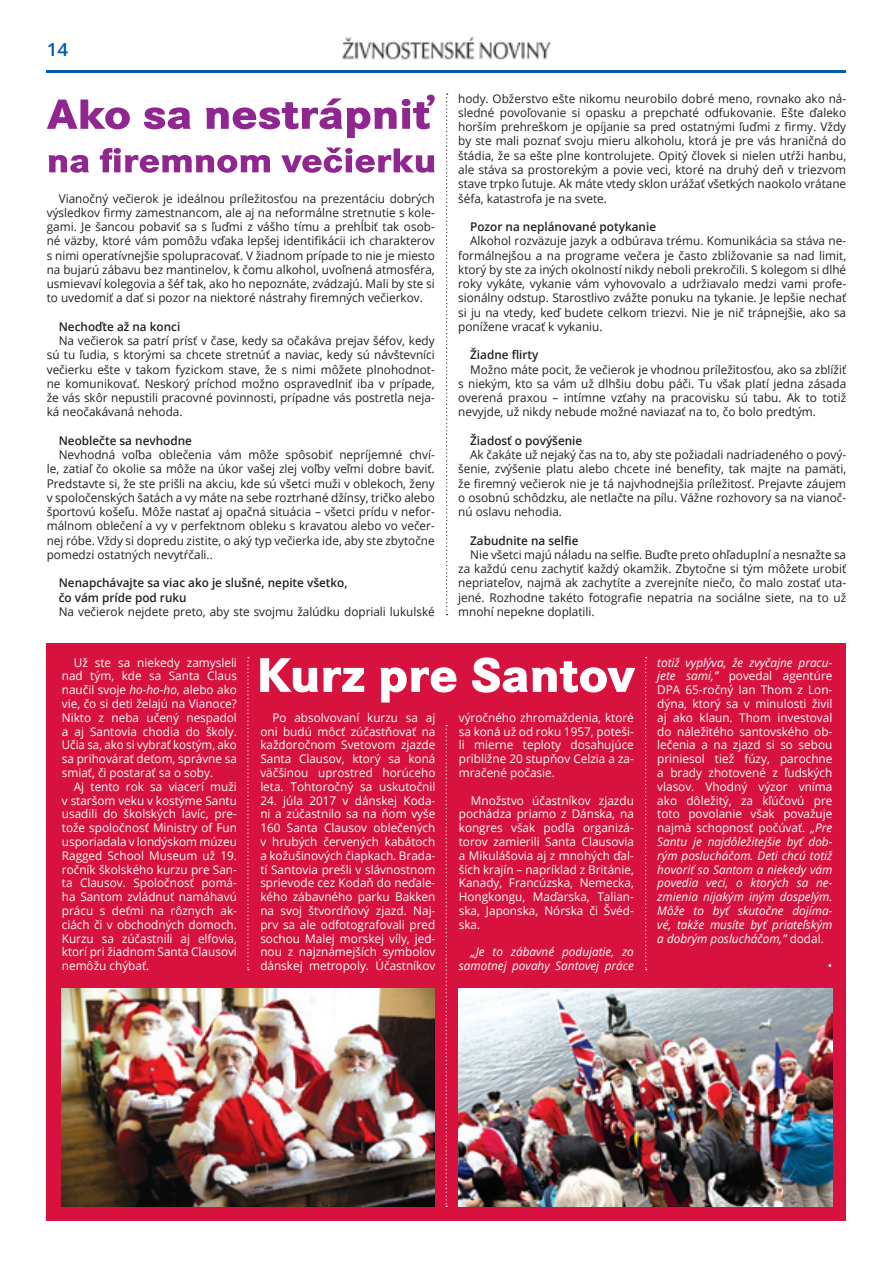
<style>
.page{position:relative;width:893px;height:1263px;background:#fff}
.page>*{position:absolute;margin:0;border:0;box-sizing:border-box;transform-origin:0 0}
.t1{font:600 18px "Open Sans";color:#015aaa;scale:1.05 1}
.t2{font:12px/14.2px "Open Sans";color:#231f20;text-align:justify}
.t3{font:12px/13.8px "Open Sans";color:#fff;text-align:justify}
.t4{font:600 12px/14.2px "Open Sans";color:#231f20}
.t5{font:italic 12px/13.8px "Open Sans";color:#fff;text-align:right}
.s1{font-style:italic}
</style>
<div class="page">
<hr style="left:47px;top:70px;width:799px;height:3px;background:#015aaa">
<img style="left:341px;top:36px;width:210px;height:24px">
<div style="left:47px;top:643px;width:799px;height:577px;background:#d7123e"></div>
<svg style="left:446px;top:725px;width:1px;height:482px"></svg>
<img style="left:62px;top:988px;width:373px;height:218px">
<img style="left:459px;top:988px;width:373px;height:218px">
<svg style="left:47px;top:95px;width:388px;height:43px"></svg>
<svg style="left:48px;top:147px;width:387px;height:26px"></svg>
<svg style="left:446px;top:94px;width:2px;height:521px"></svg>
<svg style="left:247px;top:657px;width:2px;height:313px"></svg>
<svg style="left:645px;top:657px;width:2px;height:313px"></svg>
<svg style="left:260px;top:657px;width:375px;height:45px"></svg>
<h1 class="t1" style="left:47px;top:37px;width:22px">14</h1>
<p class="t2" style="left:47px;top:191px;width:389px;text-indent:12px">Vianočný večierok je ideálnou príležitosťou na prezentáciu dobrých výsledkov firmy zamestnancom, ale aj na neformálne stretnutie s kole&shy;gami. Je šancou pobaviť sa s ľuďmi z vášho tímu a prehĺbiť tak osob&shy;né väzby, ktoré vám pomôžu vďaka lepšej identifikácii ich charakterov s nimi operatívnejšie spolupracovať. V žiadnom prípade to nie je miesto na bujarú zábavu bez mantinelov, k čomu alkohol, uvoľnená atmosféra, usmievaví kolegovia a šéf tak, ako ho nepoznáte, zvádzajú. Mali by ste si to uvedomiť a dať si pozor na niektoré nástrahy firemných večierkov.</p>
<p class="t4" style="left:59px;top:319px;width:123px">Nechoďte až na konci</p>
<p class="t2" style="left:47px;top:333px;width:390px;text-indent:12px">Na večierok sa patrí prísť v čase, kedy sa očakáva prejav šéfov, kedy sú tu ľudia, s ktorými sa chcete stretnúť a naviac, kedy sú návštevníci večierku ešte v takom fyzickom stave, že s nimi môžete plnohodnot&shy;ne komunikovať. Neskorý príchod možno ospravedlniť iba v prípade, že vás skôr nepustili pracovné povinnosti, prípadne vás postretla neja&shy;ká neočakávaná nehoda.</p>
<p class="t4" style="left:59px;top:433px;width:135px">Neoblečte sa nevhodne</p>
<p class="t2" style="left:47px;top:447px;width:389px;text-indent:12px">Nevhodná voľba oblečenia vám môže spôsobiť nepríjemné chví&shy;le, zatiaľ čo okolie sa môže na úkor vašej zlej voľby veľmi dobre baviť.<br>Predstavte si, že ste prišli na akciu, kde sú všetci muži v oblekoch, ženy v spoločenských šatách a vy máte na sebe roztrhané džínsy, tričko alebo športovú košeľu. Môže nastať aj opačná situácia – všetci prídu v nefor&shy;málnom oblečení a vy v perfektnom obleku s kravatou alebo vo večer&shy;nej róbe. Vždy si dopredu zistite, o aký typ večierka ide, aby ste zbytočne pomedzi ostatných nevytŕčali..</p>
<p class="t4" style="left:59px;top:575px;width:290px">Nenapchávajte sa viac ako je slušné, nepite všetko, čo vám príde pod ruku</p>
<p class="t2" style="left:59px;top:604px;width:378px">Na večierok nejdete preto, aby ste svojmu žalúdku dopriali lukulské</p>
<p class="t3" style="left:62px;top:655px;width:177px;text-indent:12px">Už ste sa niekedy zamysleli nad tým, kde sa Santa Claus naučil svoje <span class="s1">ho-ho-ho</span>, alebo ako vie, čo si deti želajú na Vianoce?<br>Nikto z neba učený nespadol a aj Santovia chodia do školy.<br>Učia sa, ako si vybrať kostým, ako sa prihovárať deťom, správne sa smiať, či postarať sa o soby.</p>
<p class="t3" style="left:62px;top:779px;width:177px;text-indent:12px">Aj tento rok sa viacerí muži v staršom veku v kostýme Santu usadili do školských lavíc, pre&shy;tože spoločnosť Ministry of Fun usporiadala v londýskom múzeu Ragged School Museum už 19. ročník školského kurzu pre San&shy;ta Clausov. Spoločnosť pomá&shy;ha Santom zvládnuť namáhavú prácu s deťmi na rôznych ak&shy;ciách či v obchodných domoch.<br>Kurzu sa zúčastnili aj elfovia, ktorí pri žiadnom Santa Clausovi nemôžu chýbať.</p>
<p class="t3" style="left:260px;top:710px;width:177px;text-indent:12px">Po absolvovaní kurzu sa aj oni budú môcť zúčastňovať na každoročnom Svetovom zjazde Santa Clausov, ktorý sa koná väčšinou uprostred horúceho leta. Tohtoročný sa uskutočnil</p>
<p class="t3" style="left:260px;top:793px;width:177px">24. júla 2017 v dánskej Koda&shy;ni a zúčastnilo sa na ňom vyše 160 Santa Clausov oblečených v hrubých červených kabátoch a kožušinových čiapkach. Brada&shy;tí Santovia prešli v slávnostnom sprievode cez Kodaň do neďale&shy;kého zábavného parku Bakken na svoj štvordňový zjazd. Naj&shy;prv sa ale odfotografovali pred sochou Malej morskej víly, jed&shy;nou z najznámejších symbolov dánskej metropoly. Účastníkov</p>
<p class="t2" style="left:458px;top:91px;width:389px">hody. Obžerstvo ešte nikomu neurobilo dobré meno, rovnako ako ná&shy;sledné povoľovanie si opasku a prepchaté odfukovanie. Ešte ďaleko horším prehreškom je opíjanie sa pred ostatnými ľuďmi z firmy. Vždy by ste mali poznať svoju mieru alkoholu, ktorá je pre vás hraničná do štádia, že sa ešte plne kontrolujete. Opitý človek si nielen utŕži hanbu, ale stáva sa prostorekým a povie veci, ktoré na druhý deň v triezvom stave trpko ľutuje. Ak máte vtedy sklon urážať všetkých naokolo vrátane šéfa, katastrofa je na svete.</p>
<p class="t4" style="left:470px;top:219px;width:187px">Pozor na neplánované potykanie</p>
<p class="t2" style="left:458px;top:233px;width:389px;text-indent:12px">Alkohol rozväzuje jazyk a odbúrava trému. Komunikácia sa stáva ne&shy;formálnejšou a na programe večera je často zbližovanie sa nad limit, ktorý by ste za iných okolností nikdy neboli prekročili. S kolegom si dlhé roky vykáte, vykanie vám vyhovovalo a udržiavalo medzi vami profe&shy;sionálny odstup. Starostlivo zvážte ponuku na tykanie. Je lepšie nechať si ju na vtedy, keď budete celkom triezvi. Nie je nič trápnejšie, ako sa ponížene vracať k vykaniu.</p>
<p class="t4" style="left:470px;top:347px;width:70px">Žiadne flirty</p>
<p class="t2" style="left:458px;top:362px;width:390px;text-indent:12px">Možno máte pocit, že večierok je vhodnou príležitosťou, ako sa zblížiť s niekým, kto sa vám už dlhšiu dobu páči. Tu však platí jedna zásada overená praxou – intímne vzťahy na pracovisku sú tabu. Ak to totiž nevyjde, už nikdy nebude možné naviazať na to, čo bolo predtým.</p>
<p class="t4" style="left:470px;top:433px;width:114px">Žiadosť o povýšenie</p>
<p class="t2" style="left:458px;top:447px;width:389px;text-indent:12px">Ak čakáte už nejaký čas na to, aby ste požiadali nadriadeného o pový&shy;šenie, zvýšenie platu alebo chcete iné benefity, tak majte na pamäti, že firemný večierok nie je tá najvhodnejšia príležitosť. Prejavte záujem o osobnú schôdzku, ale netlačte na pílu. Vážne rozhovory sa na vianoč&shy;nú oslavu nehodia.</p>
<p class="t4" style="left:470px;top:533px;width:110px">Zabudnite na selfie</p>
<p class="t2" style="left:458px;top:547px;width:390px;text-indent:12px">Nie všetci majú náladu na selfie. Buďte preto ohľaduplní a nesnažte sa za každú cenu zachytiť každý okamžik. Zbytočne si tým môžete urobiť nepriateľov, najmä ak zachytíte a zverejníte niečo, čo malo zostať uta&shy;jené. Rozhodne takéto fotografie nepatria na sociálne siete, na to už mnohí nepekne doplatili.</p>
<p class="t3" style="left:459px;top:710px;width:177px">výročného zhromaždenia, ktoré sa koná už od roku 1957, poteši&shy;li mierne teploty dosahujúce približne 20 stupňov Celzia a za&shy;mračené počasie.</p>
<p class="t3" style="left:459px;top:793px;width:177px;text-indent:12px">Množstvo účastníkov zjazdu pochádza priamo z Dánska, na kongres však podľa organizá&shy;torov zamierili Santa Clausovia a Mikulášovia aj z mnohých ďal&shy;ších krajín – napríklad z Británie, Kanady, Francúzska, Nemecka, Hongkongu, Maďarska, Talian&shy;ska, Japonska, Nórska či Švéd&shy;ska.</p>
<p class="t5" style="left:459px;top:945px;width:177px">„Je to zábavné podujatie, zo samotnej povahy Santovej práce</p>
<p class="t3" style="left:657px;top:655px;width:177px"><span class="s1">totiž vyplýva, že zvyčajne pracu&shy;jete sami,”</span> povedal agentúre DPA 65-ročný Ian Thom z Lon&shy;dýna, ktorý sa v minulosti živil aj ako klaun. Thom investoval do náležitého santovského ob&shy;lečenia a na zjazd si so sebou priniesol tiež fúzy, parochne a brady zhotovené z ľudských vlasov. Vhodný výzor vníma ako dôležitý, za kľúčovú pre toto povolanie však považuje najmä schopnosť počúvať. <span class="s1">„Pre Santu je najdôležitejšie byť dob&shy;rým poslucháčom. Deti chcú totiž hovoriť so Santom a niekedy vám povedia veci, o ktorých sa ne&shy;zmienia nijakým iným dospelým.<br>Môže to byť skutočne dojíma&shy;vé, takže musíte byť priateľským a dobrým poslucháčom,”</span> dodal.</p>
<p class="t3" style="left:828px;top:959px;width:6px">•</p>
</div>
